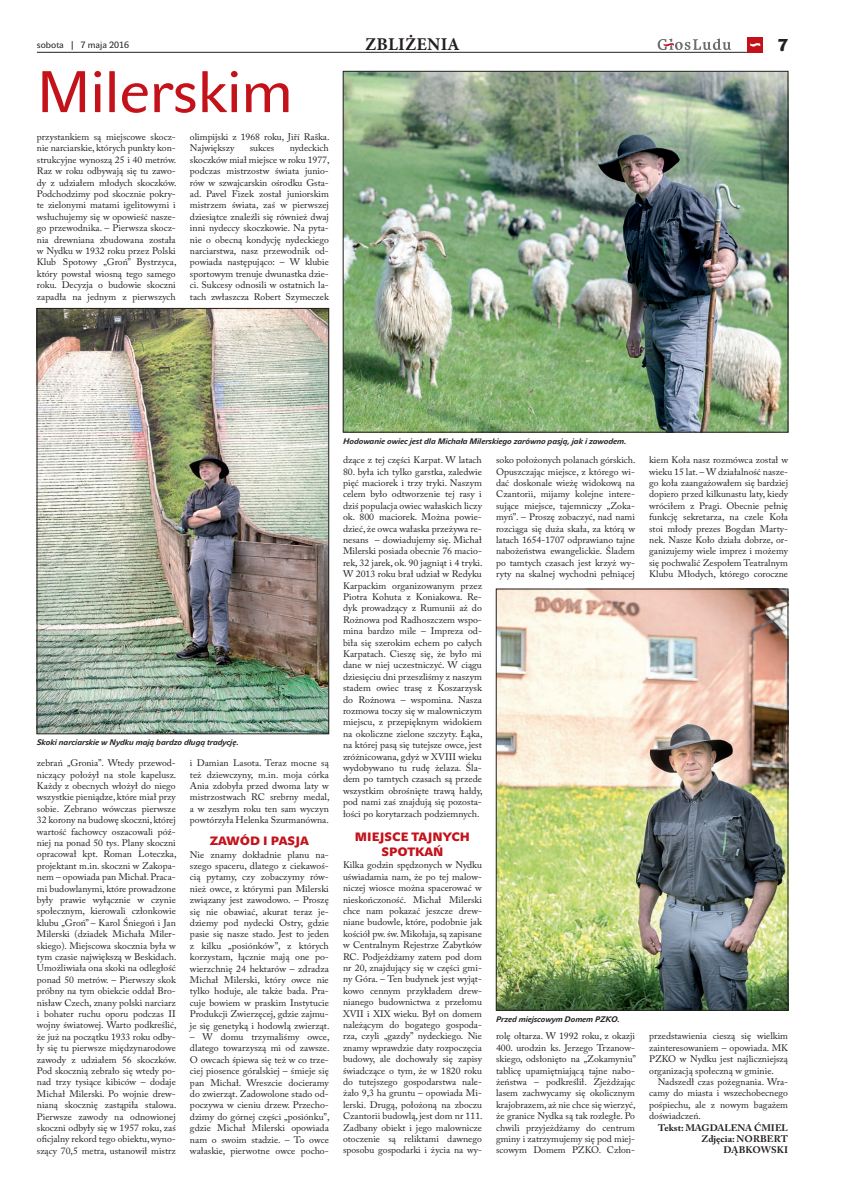
<style>
.page{position:relative;width:842px;height:1191px;background:#fff}
.page>*{position:absolute;margin:0;border:0;box-sizing:border-box;transform-origin:0 0}
.t1{font:700 58px "John Sans White Pro";color:#c4121a}
.t2{font:700 18px "Minion Pro";letter-spacing:.01em;color:#231f20}
.t3{font:17px "John Sans Black Pro";color:#231f20}
.t4{font:12px/14.4px "John Sans Black Pro";color:#c4121a;text-align:center}
.t5{font:9.5px/11.4px "Adobe Caslon Pro";color:#231f20;text-align:justify}
.t6{font:700 9.5px "Adobe Caslon Pro";color:#231f20}
.t7{font:9px "John Sans Text Pro";color:#231f20}
.t8{font:italic 700 8px "John Sans Text Pro";color:#231f20}
</style>
<div class="page">
<hr style="left:37px;top:52px;width:726px;height:1px;background:#231f20">
<div style="left:747px;top:37px;width:16px;height:15px;background:#c4121a"></div>
<svg style="left:750px;top:43px;width:10px;height:4px"></svg>
<svg style="left:658px;top:38px;width:73px;height:12px"></svg>
<img style="left:39px;top:310px;width:288px;height:422px">
<div style="left:37px;top:308px;width:292px;height:426px;border:1px solid #231f20"></div>
<img style="left:498px;top:591px;width:288px;height:417px">
<div style="left:496px;top:589px;width:292px;height:421px;border:1px solid #231f20"></div>
<img style="left:345px;top:73px;width:441px;height:357px">
<p class="t7" style="left:37px;top:42px;width:94px">sobota | 7 maja 2016</p>
<p class="t2" style="left:365px;top:33px;width:96px">ZBLIŻENIA</p>
<p class="t3" style="left:778px;top:39px;width:12px">7</p>
<p class="t1" style="left:37px;top:58px;width:257px">Milerskim</p>
<p class="t5" style="left:37px;top:132px;width:141px">przystankiem są miejscowe skocz&shy;nie narciarskie, których punkty kon&shy;strukcyjne wynoszą 25 i 40 metrów.<br>Raz w roku odbywają się tu zawo&shy;dy z udziałem młodych skoczków.<br>Podchodzimy pod skocznie pokry&shy;te zielonymi matami igelitowymi i wsłuchujemy się w opowieść nasze&shy;go przewodnika. – Pierwsza skocz&shy;nia drewniana zbudowana została w Nydku w 1932 roku przez Polski Klub Spotowy „Groń” Bystrzyca, który powstał wiosną tego samego roku. Decyzja o budowie skoczni zapadła na jednym z pierwszych</p>
<p class="t5" style="left:190px;top:132px;width:141px">olimpijski z 1968 roku, Jiří Raška.<br>Największy</p>
<p class="t5" style="left:190px;top:143px;width:141px;text-indent:100px">nydeckich skoczków miał miejsce w roku 1977, podczas mistrzostw świata junio&shy;rów w szwajcarskin ośrodku Gsta&shy;ad. Pavel Fizek został juniorskim mistrzem świata, zaś w pierwszej dziesiątce znaleźli się również dwaj inni nydeccy skoczkowie. Na pyta&shy;nie o obecną kondycję nydeckiego narciarstwa, nasz przewodnik od&shy;powiada następująco: – W klubie sportowym trenuje dwunastka dzie&shy;ci. Sukcesy odnosili w ostatnich la&shy;tach zwłaszcza Robert Szymeczek</p>
<p class="t5" style="left:250px;top:143px;width:26px">sukces</p>
<p class="t8" style="left:37px;top:740px;width:203px">Skoki narciarskie w Nydku mają bardzo długą tradycję.</p>
<p class="t5" style="left:37px;top:758px;width:141px">zebrań „Gronia”. Wtedy przewod&shy;niczący położył na stole kapelusz.<br>Każdy z obecnych włożył do niego wszystkie pieniądze, które miał przy sobie. Zebrano wówczas pierwsze 32 korony na budowę skoczni, której wartość fachowcy oszacowali póź&shy;niej na ponad 50 tys. Plany skoczni opracował kpt. Roman Loteczka, projektant m.in. skoczni w Zakopa&shy;nem – opowiada pan Michał. Praca&shy;mi budowlanymi, które prowadzone były prawie wyłącznie w czynie społecznym, kierowali członkowie klubu „Groń” – Karol Śniegoń i Jan Milerski (dziadek Michała Miler&shy;skiego). Miejscowa skocznia była w tym czasie największą w Beskidach.<br>Umożliwiała ona skoki na odległość ponad 50 metrów. – Pierwszy skok próbny na tym obiekcie oddał Bro&shy;nisław Czech, znany polski narciarz i bohater ruchu oporu podczas II wojny światowej. Warto podkreślić, że już na początku 1933 roku odby&shy;ły się tu pierwsze międzynarodowe zawody z udziałem 56 skoczków.<br>Pod skocznią zebrało się wtedy po&shy;nad trzy tysiące kibiców – dodaje Michał Milerski. Po wojnie drew&shy;nianą skocznię zastąpiła stalowa.<br>Pierwsze zawody na odnowionej skoczni odbyły się w 1957 roku, zaś oficjalny rekord tego obiektu, wyno&shy;szący 70,5 metra, ustanowił mistrz</p>
<p class="t5" style="left:190px;top:758px;width:141px">i Damian Lasota. Teraz mocne są też dziewczyny, m.in. moja córka Ania zdobyła przed dwoma laty w mistrzostwach RC srebrny medal, a w zeszłym roku ten sam wyczyn powtórzyła Helenka Szurmanówna.</p>
<p class="t4" style="left:210px;top:835px;width:101px">ZAWÓD I PASJA</p>
<p class="t5" style="left:190px;top:850px;width:141px">Nie znamy dokładnie planu na&shy;szego spaceru, dlatego z ciekawoś&shy;cią pytamy, czy zobaczymy rów&shy;nież owce, z którymi pan Milerski związany jest zawodowo. – Proszę się nie obawiać, akurat teraz je&shy;dziemy pod nydecki Ostry, gdzie pasie się nasze stado. Jest to jeden z kilku „posiónków”, z których korzystam, łącznie mają one po&shy;wierzchnię 24 hektarów – zdradza Michał Milerski, który owce nie tylko hoduje, ale także bada. Pra&shy;cuje bowiem w praskim Instytucie Produkcji Zwierzęcej, gdzie zajmu&shy;je się genetyką i hodowlą zwierząt.</p>
<p class="t5" style="left:190px;top:1032px;width:141px">– W domu trzymaliśmy owce, dlatego towarzyszą mi od zawsze.<br>O owcach śpiewa się też w co trze&shy;ciej piosence góralskiej – śmieje się pan Michał. Wreszcie docieramy do zwierząt. Zadowolone stado od&shy;poczywa w cieniu drzew. Przecho&shy;dzimy do górnej części „posiónku”, gdzie Michał Milerski opowiada nam o swoim stadzie. – To owce wałaskie, pierwotne owce pocho-</p>
<p class="t8" style="left:343px;top:438px;width:285px">Hodowanie owiec jest dla Michała Milerskiego zarówno pasją, jak i zawodem.</p>
<p class="t5" style="left:343px;top:455px;width:140px">dzące z tej części Karpat. W latach</p>
<p class="t5" style="left:343px;top:467px;width:141px">80. była ich tylko garstka, zaledwie pięć maciorek i trzy tryki. Naszym celem było odtworzenie tej rasy i dziś populacja owiec wałaskich liczy ok. 800 maciorek. Można powie&shy;dzieć, że owca wałaska przeżywa re&shy;nesans – dowiadujemy się. Michał Milerski posiada obecnie 76 macio&shy;rek, 32 jarek, ok. 90 jagniąt i 4 tryki.<br>W 2013 roku brał udział w Redyku Karpackim organizowanym przez Piotra Kohuta z Koniakowa. Re&shy;dyk prowadzący z Rumunii aż do Rożnowa pod Radhoszczem wspo&shy;mina bardzo mile – Impreza od&shy;biła się szerokim echem po całych Karpatach. Cieszę się, że było mi dane w niej uczestniczyć. W ciągu dziesięciu dni przeszliśmy z naszym stadem owiec trasę z Koszarzysk do Rożnowa – wspomina. Nasza rozmowa toczy się w malowniczym miejscu, z przepięknym widokiem na okoliczne zielone szczyty. Łąka, na której pasą się tutejsze owce, jest zróżnicowana, gdyż w XVIII wieku wydobywano tu rudę żelaza. Śla&shy;dem po tamtych czasach są przede wszystkim obrośnięte trawą hałdy, pod nami zaś znajdują się pozosta&shy;łości po korytarzach podziemnych.</p>
<p class="t4" style="left:355px;top:831px;width:117px">MIEJSCE TAJNYCH<br>SPOTKAŃ</p>
<p class="t5" style="left:343px;top:860px;width:141px">Kilka godzin spędzonych w Nydku uświadamia nam, że po tej malow&shy;niczej wiosce można spacerować w nieskończoność. Michał Milerski chce nam pokazać jeszcze drew&shy;niane budowle, które, podobnie jak kościół pw. św. Mikołaja, są zapisane w Centralnym Rejestrze Zabytków RC. Podjeżdżamy zatem pod dom nr 20, znajdujący się w części gmi&shy;ny Góra. – Ten budynek jest wyjąt&shy;kowo cennym przykładem drew&shy;nianego budownictwa z przełomu XVII i XIX wieku. Był on domem należącym do bogatego gospoda&shy;rza, czyli „gazdy” nydeckiego. Nie znamy wprawdzie daty rozpoczęcia budowy, ale dochowały się zapisy świadczące o tym, że w 1820 roku do tutejszego gospodarstwa nale&shy;żało 9,3 ha gruntu – opowiada Mi&shy;lerski. Drugą, położoną na zboczu Czantorii budowlą, jest dom nr 111.<br>Zadbany obiekt i jego malownicze otoczenie są reliktami dawnego sposobu gospodarki i życia na wy-</p>
<p class="t5" style="left:496px;top:455px;width:141px">soko położonych polanach górskich.<br>Opuszczając miejsce, z którego wi&shy;dać doskonale wieżę widokową na Czantorii, mijamy kolejne intere&shy;sujące miejsce, tajemniczy „Zoka&shy;myń”. – Proszę zobaczyć, nad nami rozciąga się duża skała, za którą w latach 1654-1707 odprawiano tajne nabożeństwa ewangelickie. Śladem po tamtych czasach jest krzyż wy&shy;ryty na skalnej wychodni pełniącej</p>
<p class="t8" style="left:496px;top:1016px;width:125px">Przed miejscowym Domem PZKO.</p>
<p class="t5" style="left:496px;top:1032px;width:141px">rolę ołtarza. W 1992 roku, z okazji 400. urodzin ks. Jerzego Trzanow&shy;skiego, odsłonięto na „Zokamyniu” tablicę upamiętniającą tajne nabo&shy;żeństwa – podkreślił. Zjeżdżając lasem zachwycamy się okolicznym krajobrazem, aż nie chce się wierzyć, że granice Nydka są tak rozległe. Po chwili przyjeżdżamy do centrum gminy i zatrzymujemy się pod miej&shy;scowym Domem PZKO. Człon-</p>
<p class="t5" style="left:649px;top:455px;width:140px">kiem Koła nasz rozmówca został w wieku 15 lat. – W działalność nasze&shy;go koła zaangażowałem się bardziej dopiero przed kilkunastu laty, kiedy wróciłem z Pragi. Obecnie pełnię funkcję sekretarza, na czele Koła stoi młody prezes Bogdan Marty&shy;nek. Nasze Koło działa dobrze, or&shy;ganizujemy wiele imprez i możemy się pochwalić Zespołem Teatralnym Klubu Młodych, którego coroczne</p>
<p class="t5" style="left:649px;top:1032px;width:140px">przedstawienia cieszą się wielkim</p>
<p class="t5" style="left:649px;top:1043px;width:140px">zainteresowaniem – opowiada. MK</p>
<p class="t5" style="left:649px;top:1054px;width:140px">PZKO w Nydku jest najliczniejszą</p>
<p class="t5" style="left:649px;top:1066px;width:126px">organizacją społeczną w gminie.</p>
<p class="t5" style="left:658px;top:1077px;width:132px">Nadszedł czas pożegnania. Wra-</p>
<p class="t5" style="left:649px;top:1089px;width:140px">camy do miasta i wszechobecnego</p>
<p class="t5" style="left:649px;top:1100px;width:140px">pośpiechu, ale z nowym bagażem</p>
<p class="t5" style="left:649px;top:1111px;width:53px">doświadczeń.</p>
<p class="t6" style="left:658px;top:1122px;width:131px">Tekst: MAGDALENA ĆMIEL</p>
<p class="t6" style="left:702px;top:1133px;width:88px">Zdjęcia: NORBERT</p>
<p class="t6" style="left:724px;top:1145px;width:66px">DĄBKOWSKI</p>
</div>
